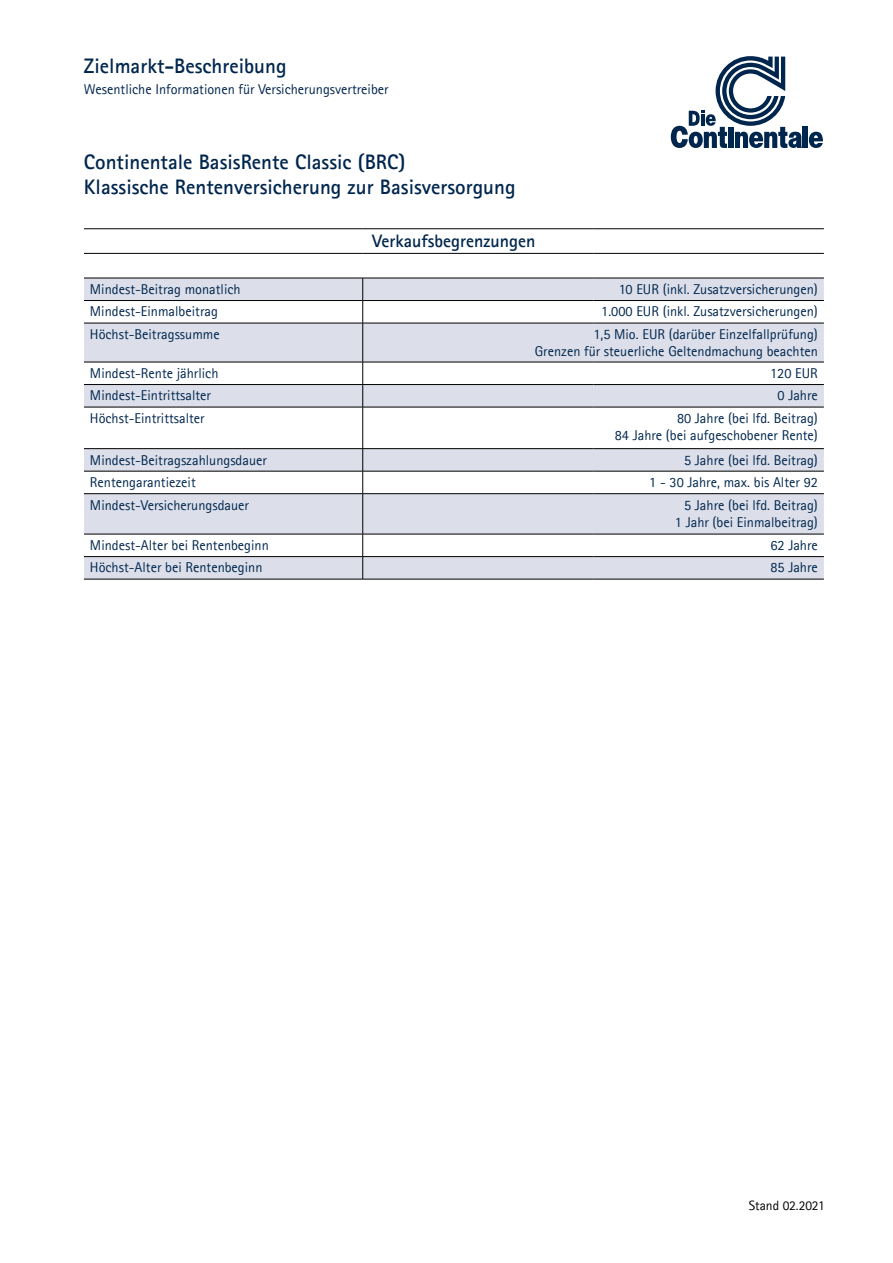
<style>
.page{position:relative;width:893px;height:1263px;background:#fff}
.page>*{position:absolute;margin:0;border:0;box-sizing:border-box;transform-origin:0 0}
.t1{font:700 21px/25.2px "Agfa Rotis Sans Serif";color:#00264e}
.t2{font:700 18px "Agfa Rotis Sans Serif";color:#00264e}
.t3{font:14.25px/17.1px "Agfa Rotis Sans Serif";color:#00264e;text-align:right}
.t4{font:13.5px "Agfa Rotis Sans Serif";color:#000}
</style>
<div class="page">
<div style="left:84px;top:279px;width:740px;height:300px;background:#dcdfe9"></div>
<svg style="left:84px;top:301px;width:740px;height:255px"></svg>
<hr style="left:363px;top:300px;width:230px;height:1px;background:#000">
<hr style="left:593px;top:300px;width:231px;height:1px;background:#000">
<hr style="left:362px;top:323px;width:1px;height:39px;background:#000">
<hr style="left:363px;top:323px;width:230px;height:1px;background:#000">
<hr style="left:593px;top:323px;width:231px;height:1px;background:#000">
<hr style="left:84px;top:253px;width:279px;height:1px;background:#000">
<hr style="left:363px;top:253px;width:230px;height:1px;background:#000">
<hr style="left:593px;top:253px;width:231px;height:1px;background:#000">
<hr style="left:84px;top:471px;width:279px;height:1px;background:#000">
<hr style="left:363px;top:471px;width:230px;height:1px;background:#000">
<hr style="left:593px;top:471px;width:231px;height:1px;background:#000">
<hr style="left:84px;top:493px;width:279px;height:1px;background:#000">
<hr style="left:363px;top:493px;width:230px;height:1px;background:#000">
<hr style="left:593px;top:493px;width:231px;height:1px;background:#000">
<hr style="left:84px;top:534px;width:279px;height:1px;background:#000">
<hr style="left:363px;top:534px;width:230px;height:1px;background:#000">
<hr style="left:593px;top:534px;width:231px;height:1px;background:#000">
<hr style="left:84px;top:556px;width:279px;height:1px;background:#000">
<hr style="left:363px;top:556px;width:230px;height:1px;background:#000">
<hr style="left:593px;top:556px;width:231px;height:1px;background:#000">
<svg style="left:84px;top:362px;width:740px;height:45px"></svg>
<hr style="left:84px;top:278px;width:279px;height:1px;background:#000">
<hr style="left:363px;top:278px;width:230px;height:1px;background:#000">
<svg style="left:362px;top:278px;width:1px;height:45px"></svg>
<hr style="left:593px;top:278px;width:231px;height:1px;background:#000">
<hr style="left:84px;top:300px;width:279px;height:1px;background:#000">
<hr style="left:84px;top:323px;width:279px;height:1px;background:#000">
<hr style="left:84px;top:362px;width:279px;height:1px;background:#000">
<hr style="left:593px;top:362px;width:231px;height:1px;background:#000">
<hr style="left:84px;top:384px;width:279px;height:1px;background:#000">
<hr style="left:363px;top:384px;width:230px;height:1px;background:#000">
<hr style="left:593px;top:384px;width:231px;height:1px;background:#000">
<hr style="left:84px;top:407px;width:279px;height:1px;background:#000">
<hr style="left:84px;top:448px;width:279px;height:1px;background:#000">
<hr style="left:593px;top:448px;width:231px;height:1px;background:#000">
<hr style="left:84px;top:228px;width:279px;height:1px;background:#000">
<hr style="left:363px;top:228px;width:230px;height:1px;background:#000">
<hr style="left:593px;top:228px;width:231px;height:1px;background:#000">
<hr style="left:362px;top:494px;width:1px;height:40px;background:#000">
<hr style="left:362px;top:407px;width:1px;height:41px;background:#000">
<hr style="left:363px;top:407px;width:230px;height:1px;background:#000">
<hr style="left:593px;top:407px;width:231px;height:1px;background:#000">
<svg style="left:362px;top:449px;width:1px;height:44px"></svg>
<hr style="left:363px;top:448px;width:230px;height:1px;background:#000">
<svg style="left:362px;top:534px;width:1px;height:45px"></svg>
<hr style="left:84px;top:579px;width:279px;height:1px;background:#000">
<hr style="left:363px;top:579px;width:230px;height:1px;background:#000">
<hr style="left:593px;top:579px;width:231px;height:1px;background:#000">
<div style="left:803px;top:127px;width:5px;height:21px;background:#00264e"></div>
<svg style="left:671px;top:56px;width:131px;height:92px"></svg>
<svg style="left:809px;top:132px;width:14px;height:16px"></svg>
<h1 class="t1" style="left:84px;top:53px;width:204px">Zielmarkt-Beschreibung</h1>
<p class="t3" style="left:84px;top:80px;width:306px">Wesentliche Informationen für Versicherungsvertreiber</p>
<h1 class="t1" style="left:84px;top:149px;width:433px">Continentale BasisRente Classic (BRC)<br>Klassische Rentenversicherung zur Basisversorgung</h1>
<p class="t2" style="left:372px;top:230px;width:165px">Verkaufsbegrenzungen</p>
<p class="t3" style="left:90px;top:280px;width:152px">Mindest-Beitrag monatlich</p>
<p class="t3" style="left:619px;top:280px;width:200px">10 EUR (inkl. Zusatzversicherungen)</p>
<p class="t3" style="left:90px;top:303px;width:129px">Mindest-Einmalbeitrag</p>
<p class="t3" style="left:601px;top:303px;width:218px">1.000 EUR (inkl. Zusatzversicherungen)</p>
<p class="t3" style="left:90px;top:325px;width:131px">Höchst-Beitragssumme</p>
<p class="t3" style="left:535px;top:325px;width:285px">1,5 Mio. EUR (darüber Einzelfallprüfung)<br>Grenzen für steuerliche Geltendmachung beachten</p>
<p class="t3" style="left:90px;top:364px;width:130px">Mindest-Rente jährlich</p>
<p class="t3" style="left:770px;top:364px;width:49px">120 EUR</p>
<p class="t3" style="left:90px;top:387px;width:123px">Mindest-Eintrittsalter</p>
<p class="t3" style="left:777px;top:387px;width:42px">0 Jahre</p>
<p class="t3" style="left:90px;top:409px;width:116px">Höchst-Eintrittsalter</p>
<p class="t3" style="left:615px;top:409px;width:205px">80 Jahre (bei lfd. Beitrag)<br>84 Jahre (bei aufgeschobener Rente)</p>
<p class="t3" style="left:90px;top:451px;width:178px">Mindest-Beitragszahlungsdauer</p>
<p class="t3" style="left:684px;top:451px;width:135px">5 Jahre (bei lfd. Beitrag)</p>
<p class="t3" style="left:90px;top:473px;width:107px">Rentengarantiezeit</p>
<p class="t3" style="left:649px;top:473px;width:170px">1 - 30 Jahre, max. bis Alter 92</p>
<p class="t3" style="left:90px;top:496px;width:161px">Mindest-Versicherungsdauer</p>
<p class="t3" style="left:675px;top:496px;width:145px">5 Jahre (bei lfd. Beitrag)<br>1 Jahr (bei Einmalbeitrag)</p>
<p class="t3" style="left:90px;top:536px;width:180px">Mindest-Alter bei Rentenbeginn</p>
<p class="t3" style="left:770px;top:536px;width:49px">62 Jahre</p>
<p class="t3" style="left:90px;top:559px;width:174px">Höchst-Alter bei Rentenbeginn</p>
<p class="t3" style="left:770px;top:559px;width:49px">85 Jahre</p>
<p class="t4" style="left:749px;top:1197px;width:78px">Stand 02.2021</p>
</div>
